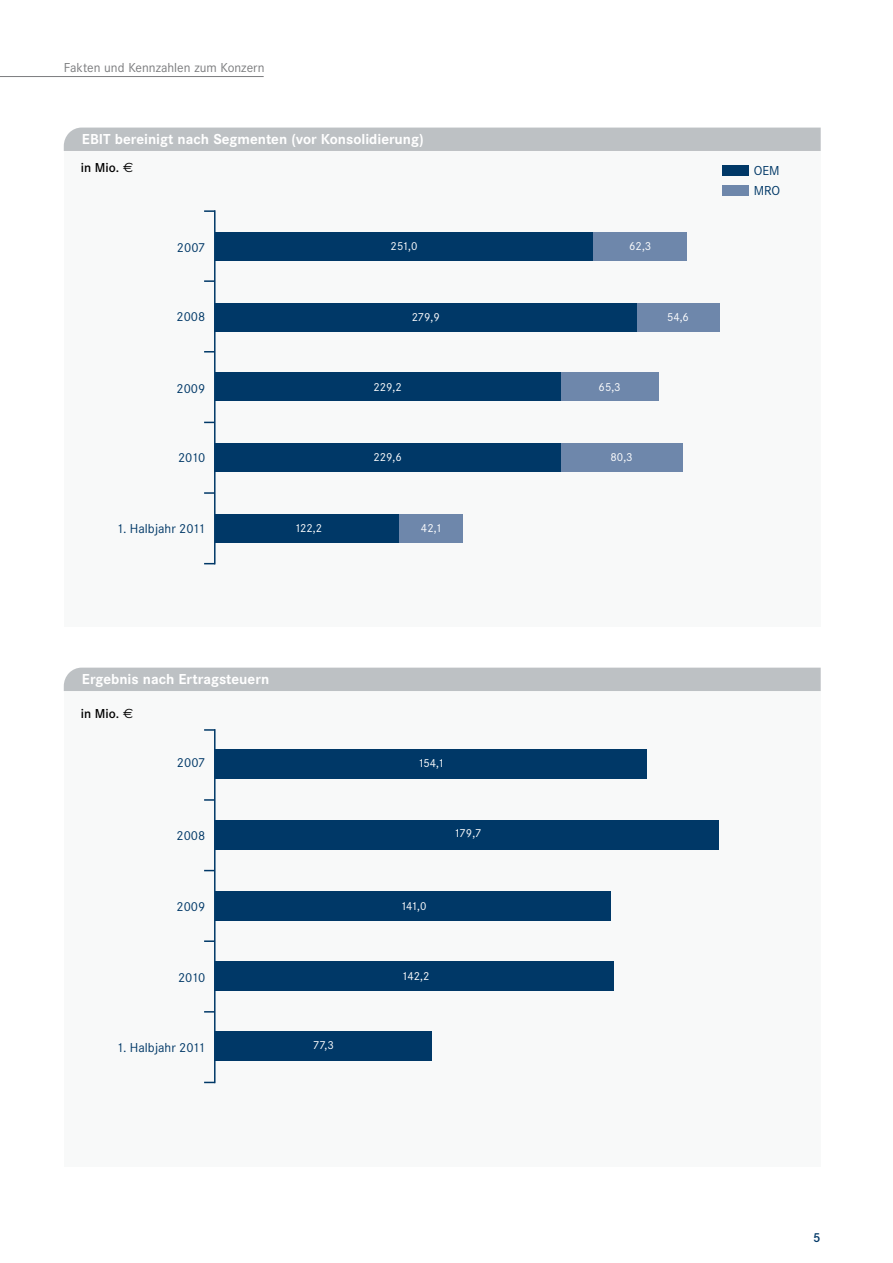
<style>
.page{position:relative;width:893px;height:1263px;background:#fff}
.page>*{position:absolute;margin:0;border:0;box-sizing:border-box;transform-origin:0 0}
.t1{font:700 15px "Corporate S";color:#fff}
.t2{font:13.5px/20.2px "Corporate S";color:#003867}
.t3{font:13.5px "Corporate S";color:#7b7c7e}
.t4{font:600 13.5px "Corporate S";color:#000}
.t5{font:600 13.5px "Corporate S";color:#003867}
.t6{font:12px "Corporate S";color:#fff}
.s1{font-family:"Euro Sans Std";font-weight:400}
</style>
<div class="page">
<div style="left:64px;top:691px;width:757px;height:476px;background:#f8f9f9"></div>
<div style="left:64px;top:668px;width:757px;height:23px;background:#bdc1c4"></div>
<hr style="left:214px;top:730px;width:2px;height:352px;background:#003867">
<svg style="left:205px;top:729px;width:9px;height:2px"></svg>
<svg style="left:205px;top:799px;width:9px;height:2px"></svg>
<svg style="left:205px;top:940px;width:9px;height:2px"></svg>
<div style="left:215px;top:1031px;width:217px;height:30px;background:#003867"></div>
<div style="left:215px;top:749px;width:432px;height:30px;background:#003867"></div>
<div style="left:215px;top:820px;width:504px;height:29px;background:#003867"></div>
<div style="left:215px;top:891px;width:395px;height:29px;background:#003867"></div>
<div style="left:215px;top:961px;width:399px;height:30px;background:#003867"></div>
<div style="left:64px;top:151px;width:757px;height:476px;background:#f8f9f9"></div>
<div style="left:64px;top:128px;width:757px;height:23px;background:#bdc1c4"></div>
<svg style="left:205px;top:210px;width:9px;height:2px"></svg>
<svg style="left:205px;top:280px;width:9px;height:2px"></svg>
<svg style="left:205px;top:492px;width:9px;height:2px"></svg>
<div style="left:215px;top:232px;width:378px;height:29px;background:#003867"></div>
<div style="left:593px;top:232px;width:94px;height:29px;background:#6e87ab"></div>
<div style="left:215px;top:303px;width:422px;height:29px;background:#003867"></div>
<div style="left:637px;top:303px;width:82px;height:29px;background:#6e87ab"></div>
<hr style="left:214px;top:211px;width:2px;height:353px;background:#003867">
<div style="left:560px;top:372px;width:99px;height:29px;background:#6e87ab"></div>
<div style="left:215px;top:372px;width:345px;height:29px;background:#003867"></div>
<div style="left:561px;top:443px;width:121px;height:29px;background:#6e87ab"></div>
<div style="left:215px;top:443px;width:346px;height:29px;background:#003867"></div>
<div style="left:215px;top:514px;width:184px;height:29px;background:#003867"></div>
<div style="left:399px;top:514px;width:64px;height:29px;background:#6e87ab"></div>
<div style="left:722px;top:166px;width:26px;height:10px;background:#003867"></div>
<div style="left:722px;top:186px;width:26px;height:10px;background:#6e87ab"></div>
<hr style="left:0;top:76px;width:264px;height:1px;background:#7b7c7e">
<p class="t3" style="left:64px;top:60px;width:202px">Fakten und Kennzahlen zum Konzern</p>
<p class="t1" style="left:82px;top:130px;width:343px">EBIT bereinigt nach Segmenten (vor Konsolidierung)</p>
<p class="t4" style="left:81px;top:159px;width:54px">in Mio. <span class="s1">€</span></p>
<p class="t2" style="left:177px;top:237px;width:30px">2007</p>
<p class="t6" style="left:391px;top:239px;width:28px">251,0</p>
<p class="t6" style="left:629px;top:239px;width:24px">62,3</p>
<p class="t2" style="left:177px;top:307px;width:30px">2008</p>
<p class="t6" style="left:412px;top:310px;width:30px">279,9</p>
<p class="t6" style="left:667px;top:310px;width:24px">54,6</p>
<p class="t2" style="left:177px;top:378px;width:30px">2009</p>
<p class="t6" style="left:373px;top:380px;width:30px">229,2</p>
<p class="t6" style="left:599px;top:380px;width:24px">65,3</p>
<p class="t2" style="left:178px;top:448px;width:29px">2010</p>
<p class="t6" style="left:373px;top:450px;width:30px">229,6</p>
<p class="t6" style="left:610px;top:450px;width:24px">80,3</p>
<p class="t2" style="left:116px;top:519px;width:90px">1. Halbjahr 2011</p>
<p class="t6" style="left:294px;top:521px;width:29px">122,2</p>
<p class="t6" style="left:421px;top:521px;width:22px">42,1</p>
<p class="t1" style="left:82px;top:670px;width:189px">Ergebnis nach Ertragsteuern</p>
<p class="t4" style="left:81px;top:705px;width:54px">in Mio. <span class="s1">€</span></p>
<p class="t2" style="left:177px;top:753px;width:30px">2007</p>
<p class="t6" style="left:418px;top:756px;width:28px">154,1</p>
<p class="t2" style="left:177px;top:826px;width:30px">2008</p>
<p class="t6" style="left:454px;top:826px;width:29px">179,7</p>
<p class="t2" style="left:177px;top:897px;width:30px">2009</p>
<p class="t6" style="left:400px;top:899px;width:28px">141,0</p>
<p class="t2" style="left:178px;top:967px;width:29px">2010</p>
<p class="t6" style="left:402px;top:969px;width:29px">142,2</p>
<p class="t2" style="left:116px;top:1037px;width:90px">1. Halbjahr 2011</p>
<p class="t6" style="left:313px;top:1038px;width:22px">77,3</p>
<p class="t2" style="left:754px;top:160px;width:28px">OEM<br>MRO</p>
<p class="t5" style="left:813px;top:1230px;width:9px">5</p>
</div>
